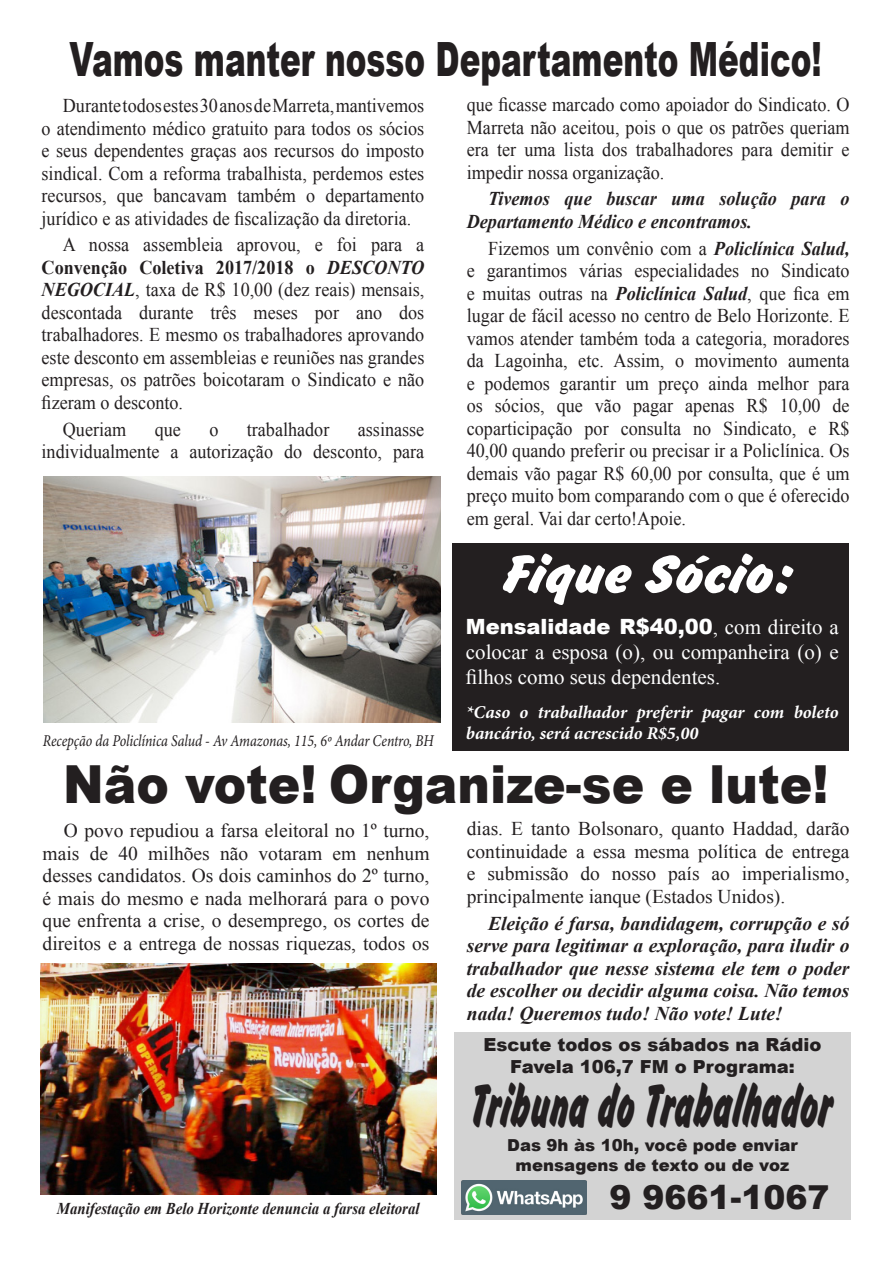
<style>
.page{position:relative;width:893px;height:1263px;background:#fff}
.page>*{position:absolute;margin:0;border:0;box-sizing:border-box;transform-origin:0 0}
.t1{font:64.5px "Brush Hand New";color:#231f20;scale:.65 1}
.t2{font:56.7px "Brush Hand New";color:#fff;scale:1.14 1}
.t3{font:900 52.5px "Arial";color:#231f20;scale:.93 1}
.t4{font:900 47.25px "Arial";color:#231f20;scale:.66 1}
.t5{font:900 33px "Arial";color:#231f20}
.t6{font:21px/25.2px "Times New Roman";color:#fff;text-align:justify}
.t7{font:19.5px/22.5px "Times New Roman";color:#231f20;text-align:justify;scale:.93 1}
.t8{font:19.5px/22.5px "Times New Roman";color:#231f20;text-align:justify}
.t9{font:italic 700 19.5px/22.5px "Times New Roman";color:#231f20;text-align:justify}
.t10{font:italic 700 19.5px/22.5px "Times New Roman";color:#231f20;scale:.93 1}
.t11{font:italic 700 18px/21.6px "Minion Pro";color:#fff}
.t12{font:900 18px/21.6px "Arial";color:#231f20;text-align:center}
.t13{font:italic 16.5px "Minion Pro";letter-spacing:-.005em;color:#231f20;scale:.84 1}
.t14{font:italic 700 16.5px "Times New Roman";color:#231f20;scale:.9 1}
.t15{font:900 16.5px/19.8px "Arial";color:#231f20;text-align:center}
.s1{font-weight:700;font-style:italic}
.s2{font-weight:700}
.s3{font-family:"Arial";font-weight:900}
</style>
<div class="page">
<img style="left:44px;top:476px;width:396px;height:246px">
<img style="left:40px;top:964px;width:396px;height:230px">
<div style="left:454px;top:1032px;width:396px;height:187px;background:#d3d3d3"></div>
<img style="left:462px;top:1180px;width:125px;height:34px">
<div style="left:452px;top:543px;width:397px;height:207px;background:#231f20"></div>
<p class="t4" style="left:69px;top:25px;width:1141px">Vamos manter nosso Departamento Médico!</p>
<p class="t7" style="left:467px;top:93px;width:413px">que ficasse marcado como apoiador do Sindicato. O Marreta não aceitou, pois o que os patrões queriam era ter uma lista dos trabalhadores para demitir e impedir nossa organização.</p>
<p class="t10" style="left:467px;top:187px;width:413px;text-indent:21px">Tivemos que buscar uma solução para o<br>Departamento Médico e encontramos.</p>
<p class="t7" style="left:467px;top:237px;width:413px;text-indent:21px">Fizemos um convênio com a <span class="s1">Policlínica Salud, </span>e garantimos várias especialidades no Sindicato e muitas outras na <span class="s1">Policlínica Salud</span>, que fica em lugar de fácil acesso no centro de Belo Horizonte. E vamos atender também toda a categoria, moradores da Lagoinha, etc. Assim, o movimento aumenta e podemos garantir um preço ainda melhor para os sócios, que vão pagar apenas R$ 10,00 de coparticipação por consulta no Sindicato, e R$ 40,00 quando preferir ou precisar ir a Policlínica. Os demais vão pagar R$ 60,00 por consulta, que é um preço muito bom comparando com o que é oferecido em geral. Vai dar certo!Apoie.</p>
<p class="t7" style="left:42px;top:94px;width:413px;text-indent:21px">Durante todos estes 30 anos de Marreta, mantivemos o atendimento médico gratuito para todos os sócios e seus dependentes graças aos recursos do imposto sindical. Com a reforma trabalhista, perdemos estes recursos, que bancavam também o departamento jurídico e as atividades de fiscalização da diretoria.</p>
<p class="t7" style="left:42px;top:233px;width:413px;text-indent:21px">A nossa assembleia aprovou, e foi para a <span class="s2">Convenção Coletiva 2017/2018 o</span> <span class="s1">DESCONTO NEGOCIAL</span>, taxa de R$ 10,00 (dez reais) mensais, descontada durante três meses por ano dos trabalhadores. E mesmo os trabalhadores aprovando este desconto em assembleias e reuniões nas grandes empresas, os patrões boicotaram o Sindicato e não fizeram o desconto.</p>
<p class="t7" style="left:63px;top:418px;width:70px">Queriam</p>
<p class="t7" style="left:155px;top:418px;width:30px">que</p>
<p class="t7" style="left:209px;top:418px;width:11px">o</p>
<p class="t7" style="left:247px;top:418px;width:90px">trabalhador</p>
<p class="t7" style="left:42px;top:418px;width:413px;text-align:right">assinasse<br>individualmente a autorização do desconto, para</p>
<p class="t2" style="left:504px;top:539px;width:259px">Fique Sócio:</p>
<p class="t6" style="left:466px;top:614px;width:374px"><span class="s3">Mensalidade R$40,00</span>, com direito a colocar a esposa (o), ou companheira (o) e filhos como seus dependentes.</p>
<p class="t11" style="left:466px;top:701px;width:374px">*Caso o trabalhador preferir pagar com boleto bancário, será acrescido R$5,00</p>
<p class="t13" style="left:43px;top:730px;width:467px">Recepção da Policlínica Salud - Av Amazonas, 115, 6º Andar Centro, BH</p>
<p class="t3" style="left:63px;top:746px;width:825px">Não vote! Organize-se e lute!</p>
<p class="t8" style="left:43px;top:819px;width:388px;text-indent:21px">O povo repudiou a farsa eleitoral no 1º turno, mais de 40 milhões não votaram em nenhum desses candidatos. Os dois caminhos do 2º turno, é mais do mesmo e nada melhorará para o povo que enfrenta a crise, o desemprego, os cortes de direitos e a entrega de nossas riquezas, todos os</p>
<p class="t14" style="left:57px;top:1197px;width:404px">Manifestação em Belo Horizonte denuncia a farsa eleitoral</p>
<p class="t8" style="left:467px;top:817px;width:384px">dias. E tanto Bolsonaro, quanto Haddad, darão continuidade a essa mesma política de entrega e submissão do nosso país ao imperialismo, principalmente ianque (Estados Unidos).</p>
<p class="t9" style="left:467px;top:911px;width:384px;text-indent:21px">Eleição é farsa, bandidagem, corrupção e só serve para legitimar a exploração, para iludir o trabalhador que nesse sistema ele tem o poder de escolher ou decidir alguma coisa. Não temos nada! Queremos tudo! Não vote! Lute!</p>
<p class="t12" style="left:483px;top:1033px;width:340px">Escute todos os sábados na Rádio<br>Favela 106,7 FM o Programa:</p>
<p class="t1" style="left:472px;top:1065px;width:557px">Tribuna do Trabalhador</p>
<p class="t15" style="left:507px;top:1135px;width:292px">Das 9h às 10h, você pode enviar mensagens de texto ou de voz</p>
<p class="t5" style="left:609px;top:1173px;width:222px">9 9661-1067</p>
</div>
